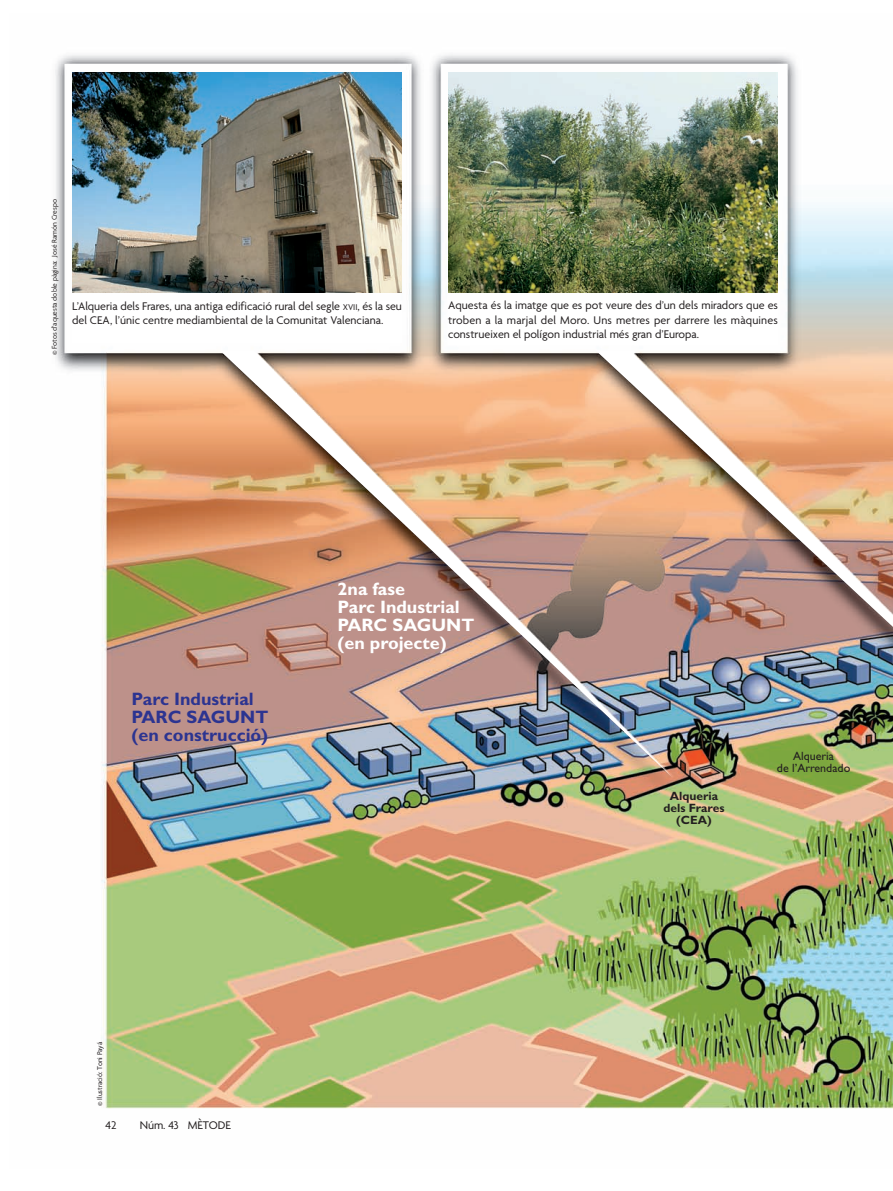
<style>
.page{position:relative;width:893px;height:1191px;background:#fff}
.page>*{position:absolute;margin:0;border:0;box-sizing:border-box;transform-origin:0 0}
.t1{font:700 18px/18px "Gill Sans";color:#fff}
.t2{font:700 18px/18px "Gill Sans";color:#2c3491}
.t3{font:12px/14.4px "Agenda";color:#231f20}
.t4{font:700 12px/12px "Gill Sans";color:#231f20;text-align:center}
.t5{font:12px/12px "Gill Sans";color:#231f20;text-align:center}
.t6{font:7.5px "Agenda";color:#231f20}
.s1{font-size:9px}
</style>
<div class="page">
<img style="left:55px;top:54px;width:838px;height:1055px">
<div style="left:72px;top:301px;width:330px;height:41px;background:#fff"></div>
<div style="left:448px;top:301px;width:330px;height:44px;background:#fff"></div>
<img style="left:448px;top:73px;width:330px;height:219px">
<img style="left:72px;top:73px;width:330px;height:219px">
<img style="left:220px;top:350px;width:452px;height:427px">
<img style="left:596px;top:350px;width:297px;height:410px">
<p class="t6" style="left:52px;top:355px;width:157px;rotate:-90deg">© Fotos d’aquesta doble pàgina: José Ramón Crespo</p>
<p class="t3" style="left:72px;top:300px;width:331px">L’Alqueria dels Frares, una antiga edificació rural del segle <span class="s1">XVII</span>, és la seu del CEA, l’únic centre mediambiental de la Comunitat Valenciana.</p>
<p class="t3" style="left:448px;top:299px;width:331px;text-align:justify">Aquesta és la imatge que es pot veure des d’un dels miradors que es troben a la marjal del Moro. Uns metres per darrere les màquines construeixen el polígon industrial més gran d’Europa.</p>
<h1 class="t2" style="left:132px;top:692px;width:138px">Parc Industrial<br>PARC SAGUNT (en construcció)</h1>
<h1 class="t1" style="left:338px;top:582px;width:138px">2na fase<br>Parc Industrial<br>PARC SAGUNT (en projecte)</h1>
<p class="t6" style="left:97px;top:1106px;width:66px;rotate:-90deg">© Ilustració: Toni Payá</p>
<p class="t3" style="left:105px;top:1118px;width:13px">42</p>
<p class="t3" style="left:140px;top:1118px;width:93px">Núm. 43 MÈTODE</p>
<p class="t4" style="left:663px;top:791px;width:62px">Alqueria dels Frares (CEA)</p>
<p class="t5" style="left:777px;top:751px;width:75px">Alqueria<br>de l’Arrendado</p>
</div>
